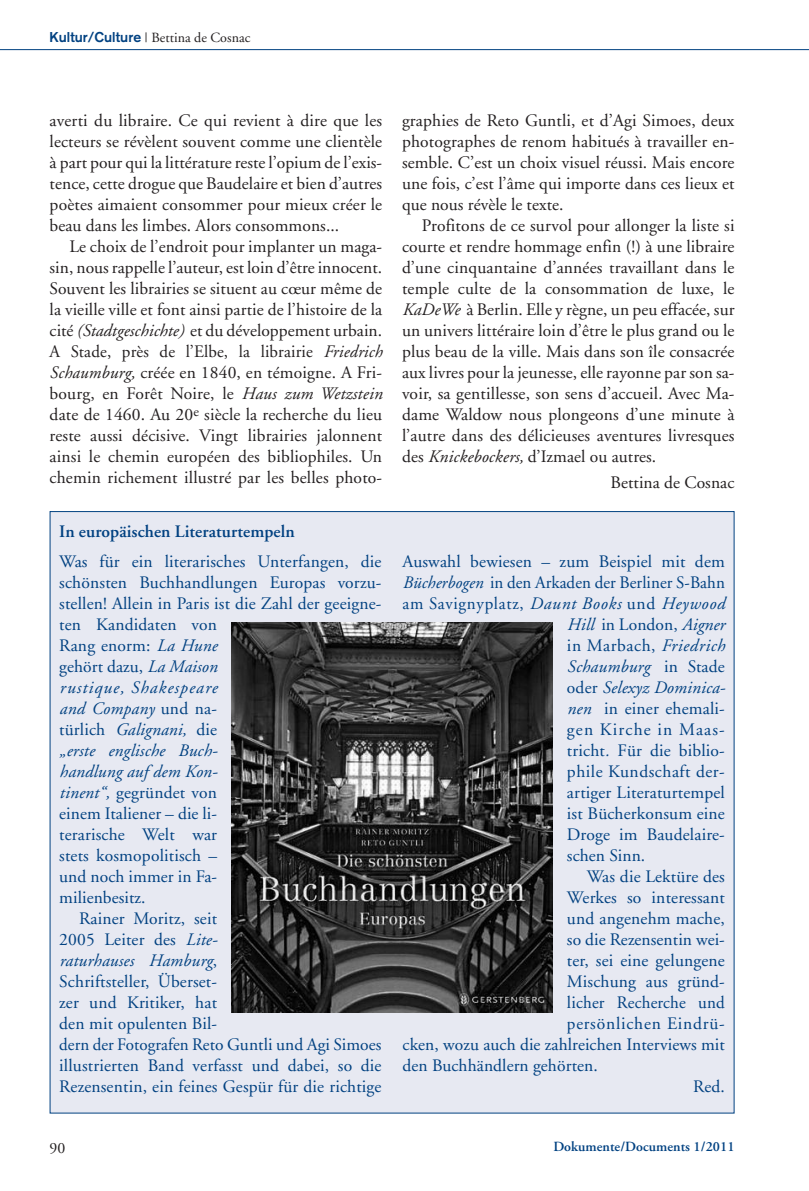
<style>
.page{position:relative;width:809px;height:1191px;background:#fff}
.page>*{position:absolute;margin:0;border:0;box-sizing:border-box;transform-origin:0 0}
.t1{font:17.5px/21px "Adobe Garamond";letter-spacing:.005em;color:#231f20;text-align:justify}
.t2{font:17.5px "Adobe Garamond";letter-spacing:.01em;color:#014181}
.t3{font:italic 17.5px "Adobe Garamond";letter-spacing:.01em;color:#014181}
.t4{font:17.5px "Adobe Garamond";letter-spacing:.04em;color:#014181}
.t5{font:600 17.5px "Adobe Garamond";letter-spacing:.005em;color:#014181}
.t6{font:italic 17.5px "Adobe Garamond";letter-spacing:.06em;color:#014181}
.t7{font:17.5px "Adobe Garamond";letter-spacing:.035em;color:#014181}
.t8{font:17.5px "Adobe Garamond";letter-spacing:.03em;color:#014181}
.t9{font:17.5px "Adobe Garamond";letter-spacing:.045em;color:#014181}
.t10{font:17.5px "Adobe Garamond";letter-spacing:.065em;color:#014181}
.t11{font:15.75px "Adobe Garamond";color:#231f20}
.t12{font:14px "Adobe Garamond";letter-spacing:.005em;color:#231f20}
.t13{font:600 14px "Adobe Garamond";letter-spacing:.005em;color:#014181}
.s1{font-family:"Akzidenz Grotesk";font-weight:700;color:#014181}
.s2{font-style:italic}
.s3{font-style:normal}
</style>
<div class="page">
<hr style="left:0;top:49px;width:809px;height:1px;background:#014181">
<div style="left:50px;top:512px;width:683px;height:600px;background:#e7e9f2"></div>
<img style="left:231px;top:622px;width:322px;height:390px">
<p class="t12" style="left:50px;top:32px;width:202px"><span class="s1">Kultur/Culture</span> | Bettina de Cosnac</p>
<p class="t1" style="left:50px;top:111px;width:334px">averti du libraire. Ce qui revient à dire que les lecteurs se révèlent souvent comme une clientèle à part pour qui la littérature reste l’opium de l’exis&shy;tence, cette drogue que Baudelaire et bien d’autres poètes aimaient consommer pour mieux créer le beau dans les limbes. Alors consommons...</p>
<p class="t1" style="left:50px;top:237px;width:334px;text-indent:20px">Le choix de l’endroit pour implanter un maga&shy;sin, nous rappelle l’auteur, est loin d’être innocent.<br>Souvent les librairies se situent au cœur même de la vieille ville et font ainsi partie de l’histoire de la cité <span class="s2">(Stadtgeschichte)</span> et du développement urbain.<br>A Stade, près de l’Elbe, la librairie <span class="s2">Friedrich Schaumburg,</span> créée en 1840, en témoigne. A Fri&shy;bourg, en Forêt Noire, le <span class="s2">Haus zum Wetzstein </span>date de 1460. Au 20<sup>e</sup> siècle la recherche du lieu reste aussi décisive. Vingt librairies jalonnent ainsi le chemin européen des bibliophiles. Un chemin richement illustré par les belles photo-</p>
<p class="t5" style="left:59px;top:525px;width:237px">In europäischen Literaturtempeln</p>
<p class="t2" style="left:59px;top:554px;width:324px">Was für ein literarisches Unterfangen, die</p>
<p class="t2" style="left:59px;top:575px;width:324px">schönsten Buchhandlungen Europas vorzu-</p>
<p class="t2" style="left:59px;top:596px;width:324px">stellen! Allein in Paris ist die Zahl der geeigne-</p>
<p class="t2" style="left:59px;top:617px;width:159px">ten Kandidaten von</p>
<p class="t2" style="left:59px;top:638px;width:159px">Rang enorm: <span class="s2">La Hune</span></p>
<p class="t2" style="left:59px;top:659px;width:159px">gehört dazu, <span class="s2">La Maison</span></p>
<p class="t6" style="left:59px;top:680px;width:159px">rustique, Shakespeare</p>
<p class="t3" style="left:59px;top:701px;width:159px">and Company <span class="s3">und na-</span></p>
<p class="t2" style="left:59px;top:722px;width:159px">türlich <span class="s2">Galignani,</span> die</p>
<p class="t3" style="left:59px;top:743px;width:160px">„erste englische Buch-</p>
<p class="t3" style="left:59px;top:764px;width:160px">handlung auf dem Kon-</p>
<p class="t2" style="left:59px;top:785px;width:159px"><span class="s2">tinent“,</span> gegründet von</p>
<p class="t2" style="left:59px;top:806px;width:159px">einem Italiener – die li-</p>
<p class="t2" style="left:59px;top:827px;width:159px">terarische Welt war</p>
<p class="t2" style="left:59px;top:848px;width:159px">stets kosmopolitisch –</p>
<p class="t2" style="left:59px;top:869px;width:159px">und noch immer in Fa-</p>
<p class="t2" style="left:59px;top:890px;width:88px">milienbesitz.</p>
<p class="t2" style="left:79px;top:911px;width:139px">Rainer Moritz, seit</p>
<p class="t2" style="left:59px;top:932px;width:160px">2005 Leiter des <span class="s2">Lite-</span></p>
<p class="t3" style="left:59px;top:953px;width:159px">raturhauses Hamburg<span class="s3">,</span></p>
<p class="t2" style="left:59px;top:974px;width:159px">Schriftsteller, Überset-</p>
<p class="t2" style="left:59px;top:995px;width:159px">zer und Kritiker, hat</p>
<p class="t2" style="left:59px;top:1016px;width:159px">den mit opulenten Bil-</p>
<p class="t2" style="left:59px;top:1037px;width:324px">dern der Fotografen Reto Guntli und Agi Simoes</p>
<p class="t2" style="left:59px;top:1058px;width:324px">illustrierten Band verfasst und dabei, so die</p>
<p class="t2" style="left:59px;top:1079px;width:324px">Rezensentin, ein feines Gespür für die richtige</p>
<p class="t11" style="left:50px;top:1141px;width:17px">90</p>
<p class="t1" style="left:402px;top:111px;width:334px">graphies de Reto Guntli, et d’Agi Simoes, deux photographes de renom habitués à travailler en&shy;semble. C’est un choix visuel réussi. Mais encore une fois, c’est l’âme qui importe dans ces lieux et que nous révèle le texte.</p>
<p class="t1" style="left:402px;top:216px;width:334px;text-indent:20px">Profitons de ce survol pour allonger la liste si courte et rendre hommage enfin (!) à une libraire d’une cinquantaine d’années travaillant dans le temple culte de la consommation de luxe, le <span class="s2">KaDeWe</span> à Berlin. Elle y règne, un peu effacée, sur un univers littéraire loin d’être le plus grand ou le plus beau de la ville. Mais dans son île consacrée aux livres pour la jeunesse, elle rayonne par son sa&shy;voir, sa gentillesse, son sens d’accueil. Avec Ma&shy;dame Waldow nous plongeons d’une minute à l’autre dans des délicieuses aventures livresques des <span class="s2">Knickebockers,</span> d’Izmael ou autres.</p>
<p class="t1" style="left:610px;top:474px;width:125px">Bettina de Cosnac</p>
<p class="t2" style="left:402px;top:554px;width:324px">Auswahl bewiesen – zum Beispiel mit dem</p>
<p class="t2" style="left:402px;top:575px;width:324px"><span class="s2">Bücherbogen</span> in den Arkaden der Berliner S-Bahn</p>
<p class="t4" style="left:402px;top:596px;width:324px">am Savignyplatz, <span class="s2">Daunt Books</span> und <span class="s2">Heywood</span></p>
<p class="t3" style="left:567px;top:617px;width:159px">Hill <span class="s3">in London,</span> Aigner</p>
<p class="t7" style="left:567px;top:638px;width:159px">in Marbach, <span class="s2">Friedrich</span></p>
<p class="t3" style="left:567px;top:659px;width:159px">Schaumburg <span class="s3">in Stade</span></p>
<p class="t3" style="left:567px;top:680px;width:160px"><span class="s3">oder</span> Selexyz Dominica-</p>
<p class="t2" style="left:567px;top:701px;width:159px"><span class="s2">nen</span> in einer ehemali-</p>
<p class="t10" style="left:567px;top:722px;width:159px">gen Kirche in Maas-</p>
<p class="t2" style="left:567px;top:743px;width:159px">tricht<span class="s2">.</span> Für die biblio-</p>
<p class="t8" style="left:567px;top:764px;width:159px">phile Kundschaft der-</p>
<p class="t2" style="left:567px;top:785px;width:159px">artiger Literaturtempel</p>
<p class="t2" style="left:567px;top:806px;width:159px">ist Bücherkonsum eine</p>
<p class="t2" style="left:567px;top:827px;width:159px">Droge im Baudelaire-</p>
<p class="t2" style="left:567px;top:848px;width:80px">schen Sinn.</p>
<p class="t2" style="left:587px;top:869px;width:140px">Was die Lektüre des</p>
<p class="t2" style="left:567px;top:890px;width:159px">Werkes so interessant</p>
<p class="t2" style="left:567px;top:911px;width:159px">und angenehm mache,</p>
<p class="t2" style="left:567px;top:932px;width:159px">so die Rezensentin wei-</p>
<p class="t2" style="left:567px;top:953px;width:159px">ter, sei eine gelungene</p>
<p class="t2" style="left:567px;top:974px;width:159px">Mischung aus gründ-</p>
<p class="t2" style="left:567px;top:995px;width:159px">licher Recherche und</p>
<p class="t9" style="left:567px;top:1016px;width:159px">persönlichen Eindrü-</p>
<p class="t2" style="left:402px;top:1037px;width:324px">cken, wozu auch die zahlreichen Interviews mit</p>
<p class="t2" style="left:402px;top:1058px;width:197px">den Buchhändlern gehörten.</p>
<p class="t2" style="left:693px;top:1079px;width:33px">Red.</p>
<p class="t13" style="left:553px;top:1140px;width:183px">Dokumente/Documents 1/2011</p>
</div>
